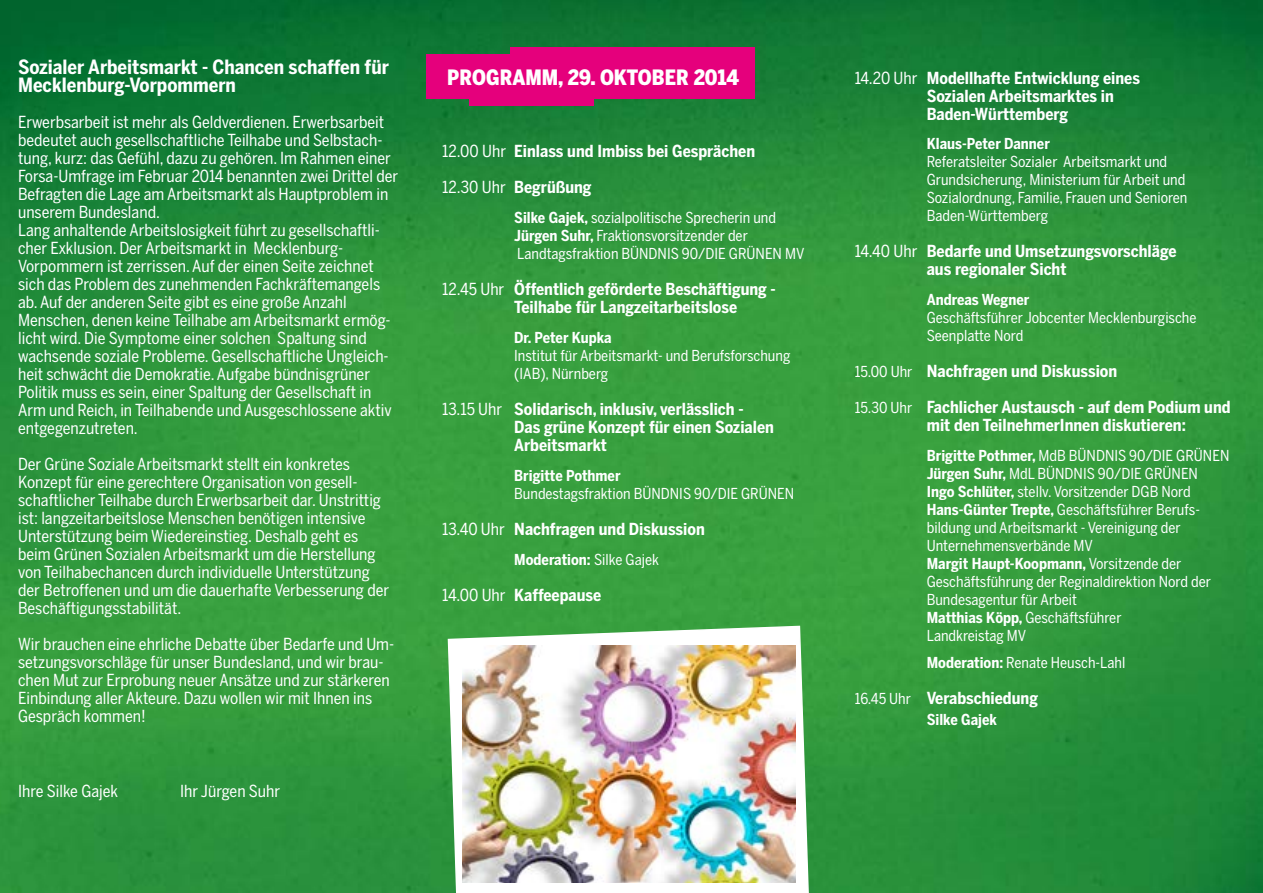
<style>
.page{position:relative;width:1263px;height:893px;background:#fff}
.page>*{position:absolute;margin:0;border:0;box-sizing:border-box;transform-origin:0 0}
.t1{font:900 21px "Benton Sans Cond";color:#fff}
.t2{font:700 19.5px/18px "Benton Sans Cond";color:#fff}
.t3{font:16.5px/18px "Benton Sans Cond";color:#fff}
.t4{font:700 16.5px/18px "Benton Sans Cond";color:#fff}
.t5{font:15px/18px "Benton Sans Cond";color:#fff}
.t6{font:700 15px "Benton Sans Cond";color:#fff}
.s1{font-weight:400}
.s2{font-weight:700}
.s3{font-weight:400;font-size:15px}
</style>
<div class="page">
<img style="left:0;top:0;width:1263px;height:893px">
<div style="left:426px;top:54px;width:131px;height:45px;background:#e5007c"></div>
<div style="left:469px;top:55px;width:125px;height:51px;background:#e5007c"></div>
<div style="left:510px;top:48px;width:245px;height:51px;background:#e5007c"></div>
<svg style="left:447px;top:625px;width:363px;height:268px"></svg>
<img style="left:462px;top:646px;width:333px;height:236px">
<p class="t2" style="left:18px;top:57px;width:372px">Sozialer Arbeitsmarkt - Chancen schaffen für<br>Mecklenburg-Vorpommern</p>
<p class="t3" style="left:18px;top:113px;width:382px">Erwerbsarbeit ist mehr als Geldverdienen. Erwerbsarbeit bedeutet auch gesellschaftliche Teilhabe und Selbstach&shy;tung, kurz: das Gefühl, dazu zu gehören. Im Rahmen einer Forsa-Umfrage im Februar 2014 benannten zwei Drittel der Befragten die Lage am Arbeitsmarkt als Hauptproblem in unserem Bundesland.<br>Lang anhaltende Arbeitslosigkeit führt zu gesellschaftli&shy;cher Exklusion. Der Arbeitsmarkt in Mecklenburg-Vorpommern ist zerrissen. Auf der einen Seite zeichnet sich das Problem des zunehmenden Fachkräftemangels ab. Auf der anderen Seite gibt es eine große Anzahl Menschen, denen keine Teilhabe am Arbeitsmarkt ermög&shy;licht wird. Die Symptome einer solchen Spaltung sind wachsende soziale Probleme. Gesellschaftliche Ungleich&shy;heit schwächt die Demokratie. Aufgabe bündnisgrüner Politik muss es sein, einer Spaltung der Gesellschaft in Arm und Reich, in Teilhabende und Ausgeschlossene aktiv entgegenzutreten.</p>
<p class="t3" style="left:18px;top:455px;width:373px">Der Grüne Soziale Arbeitsmarkt stellt ein konkretes Konzept für eine gerechtere Organisation von gesell&shy;schaftlicher Teilhabe durch Erwerbsarbeit dar. Unstrittig ist: langzeitarbeitslose Menschen benötigen intensive Unterstützung beim Wiedereinstieg. Deshalb geht es beim Grünen Sozialen Arbeitsmarkt um die Herstellung von Teilhabechancen durch individuelle Unterstützung der Betroffenen und um die dauerhafte Verbesserung der Beschäftigungsstabilität.</p>
<p class="t3" style="left:18px;top:635px;width:378px">Wir brauchen eine ehrliche Debatte über Bedarfe und Um&shy;setzungsvorschläge für unser Bundesland, und wir brau&shy;chen Mut zur Erprobung neuer Ansätze und zur stärkeren Einbindung aller Akteure. Dazu wollen wir mit Ihnen ins Gespräch kommen!</p>
<p class="t3" style="left:18px;top:782px;width:102px">Ihre Silke Gajek</p>
<p class="t3" style="left:180px;top:782px;width:102px">Ihr Jürgen Suhr</p>
<p class="t1" style="left:447px;top:65px;width:293px">PROGRAMM, 29. OKTOBER 2014</p>
<p class="t4" style="left:442px;top:133px;width:314px;line-height:36px"><span class="s1">12.00 Uhr</span> Einlass und Imbiss bei Gesprächen<br><span class="s1">12.30 Uhr</span> Begrüßung</p>
<p class="t5" style="left:514px;top:208px;width:292px"><span class="s2">Silke Gajek,</span> sozialpolitische Sprecherin und<br><span class="s2">Jürgen Suhr,</span> Fraktionsvorsitzender der<br>Landtagsfraktion BÜNDNIS 90/DIE GRÜNEN MV</p>
<p class="t4" style="left:514px;top:280px;width:263px;text-indent:-72px"><span class="s1">12.45 Uhr</span> Öffentlich geförderte Beschäftigung -<br>Teilhabe für Langzeitarbeitslose</p>
<p class="t6" style="left:514px;top:328px;width:99px">Dr. Peter Kupka</p>
<p class="t5" style="left:514px;top:346px;width:278px">Institut für Arbeitsmarkt- und Berufsforschung (IAB), Nürnberg</p>
<p class="t4" style="left:514px;top:400px;width:261px;text-indent:-72px"><span class="s1">13.15 Uhr</span> Solidarisch, inklusiv, verlässlich -<br>Das grüne Konzept für einen Sozialen<br>Arbeitsmarkt</p>
<p class="t6" style="left:514px;top:466px;width:108px">Brigitte Pothmer</p>
<p class="t5" style="left:514px;top:484px;width:281px">Bundestagsfraktion BÜNDNIS 90/DIE GRÜNEN</p>
<p class="t4" style="left:442px;top:520px;width:264px"><span class="s1">13.40 Uhr</span> Nachfragen und Diskussion</p>
<p class="t6" style="left:514px;top:550px;width:146px">Moderation: <span class="s1">Silke Gajek</span></p>
<p class="t4" style="left:442px;top:586px;width:160px"><span class="s1">14.00 Uhr</span> Kaffeepause</p>
<p class="t4" style="left:927px;top:69px;width:215px;text-indent:-72px"><span class="s1">14.20 Uhr</span> Modellhafte Entwicklung eines<br>Sozialen Arbeitsmarktes in<br>Baden-Württemberg</p>
<p class="t6" style="left:927px;top:135px;width:125px">Klaus-Peter Danner</p>
<p class="t5" style="left:927px;top:152px;width:262px">Referatsleiter Sozialer Arbeitsmarkt und Grundsicherung, Ministerium für Arbeit und Sozialordnung, Familie, Frauen und Senioren Baden-Württemberg</p>
<p class="t4" style="left:927px;top:242px;width:251px;text-indent:-72px"><span class="s1">14.40 Uhr</span> Bedarfe und Umsetzungsvorschläge aus regionaler Sicht</p>
<p class="t6" style="left:927px;top:291px;width:104px">Andreas Wegner</p>
<p class="t5" style="left:927px;top:308px;width:271px">Geschäftsführer Jobcenter Mecklenburgische<br>Seenplatte Nord</p>
<p class="t4" style="left:855px;top:353px;width:377px;line-height:36px"><span class="s3">15.00 Uhr</span> Nachfragen und Diskussion<br><span class="s3">15.30 Uhr</span> Fachlicher Austausch - auf dem Podium und</p>
<p class="t4" style="left:927px;top:416px;width:261px">mit den TeilnehmerInnen diskutieren:</p>
<p class="t5" style="left:927px;top:446px;width:304px"><span class="s2">Brigitte Pothmer,</span> MdB BÜNDNIS 90/DIE GRÜNEN <span class="s2">Jürgen Suhr,</span> MdL BÜNDNIS 90/DIE GRÜNEN <span class="s2">Ingo Schlüter,</span> stellv. Vorsitzender DGB Nord <span class="s2">Hans-Günter Trepte,</span> Geschäftsführer Berufs&shy;bildung und Arbeitsmarkt - Vereinigung der Unternehmensverbände MV<br><span class="s2">Margit Haupt-Koopmann,</span> Vorsitzende der Geschäftsführung der Reginaldirektion Nord der Bundesagentur für Arbeit<br><span class="s2">Matthias Köpp,</span> Geschäftsführer<br>Landkreistag MV</p>
<p class="t5" style="left:927px;top:653px;width:200px"><span class="s2">Moderation:</span> Renate Heusch-Lahl</p>
<p class="t4" style="left:855px;top:689px;width:185px"><span class="s3">16.45 Uhr</span> Verabschiedung</p>
<p class="t6" style="left:927px;top:711px;width:72px">Silke Gajek</p>
</div>
